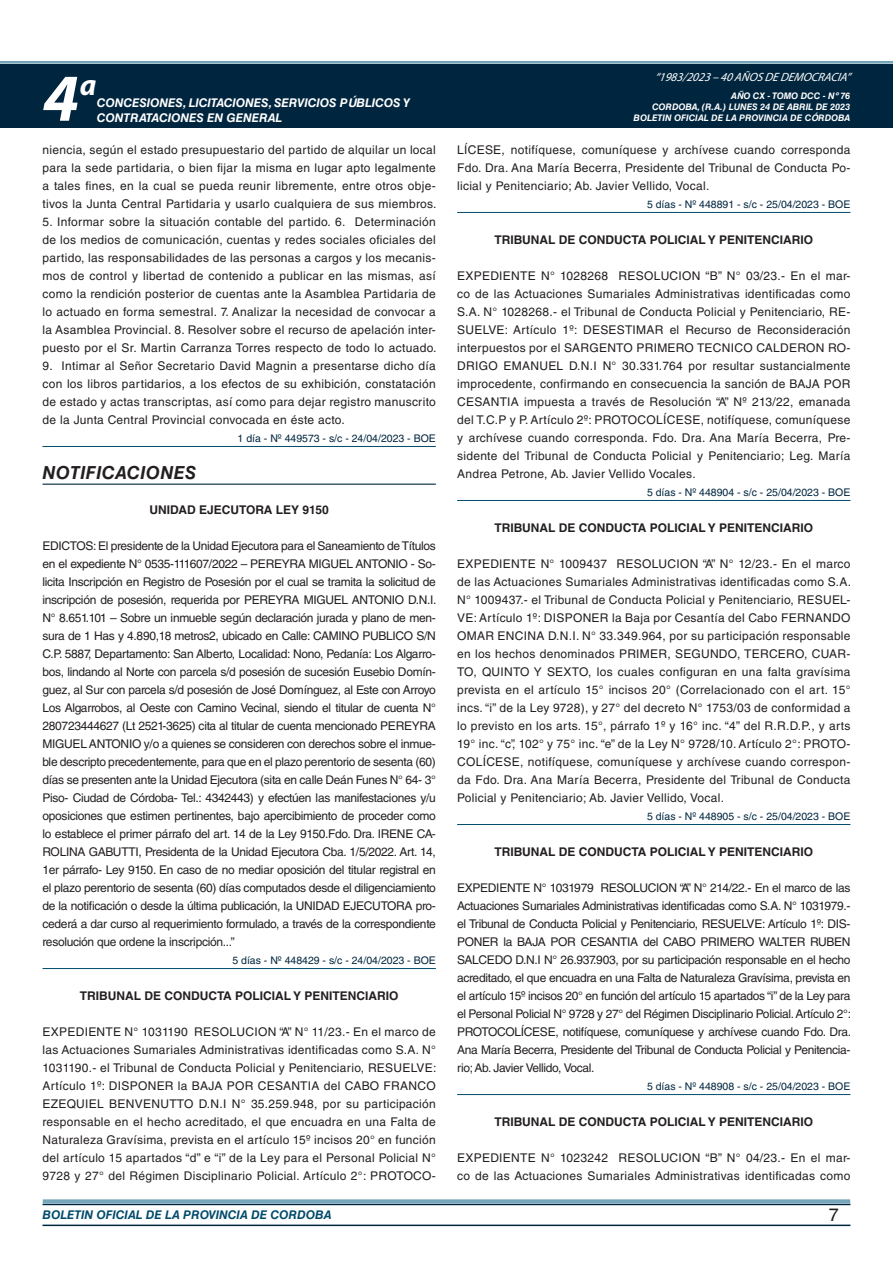
<style>
.page{position:relative;width:893px;height:1263px;background:#fff}
.page>*{position:absolute;margin:0;border:0;box-sizing:border-box;transform-origin:0 0}
.t1{font:italic 700 67.5px "Myriad Pro";color:#fff}
.t2{font:italic 700 30px "Myriad Pro";color:#fff}
.NOMBRE_DE_MINISTERIO{font:italic 700 18px "Helvetica LT Std";letter-spacing:.025em;color:#231f20}
.t3{font:18px "Helvetica LT Std";color:#231f20}
.TEXTO_BASE{font:12px/18px "Helvetica LT Std";letter-spacing:.025em;color:#231f20;text-align:justify}
.RESUELVE{font:700 12px "Helvetica LT Std";color:#231f20}
.t4{font:italic 700 12px/14.4px "Helvetica LT Std";color:#fff}
.t5{font:italic 700 12px "Helvetica LT Std";color:#004b6c}
.t6{font:italic 12px "Myriad Pro";color:#fff}
.FECHA_DE_VENCIMIENTO{font:10.5px "Helvetica LT Std";color:#00263f}
.t7{font:italic 700 9px/10.8px "Helvetica LT Std";color:#fff;text-align:right}
</style>
<div class="page">
<div style="left:0;top:61px;width:893px;height:6px;background:#fff;opacity:.75"></div>
<hr style="left:43px;top:1224px;width:807px;height:2px;background:#00263f">
<div style="left:42px;top:1198px;width:809px;height:8px;background:#fff;opacity:.75"></div>
<div style="left:0;top:64px;width:893px;height:64px;background:#00263f"></div>
<hr style="left:43px;top:446px;width:393px;height:1px;background:#004b6c">
<hr style="left:43px;top:484px;width:393px;height:1px;background:#00263f">
<hr style="left:43px;top:968px;width:393px;height:1px;background:#004b6c">
<hr style="left:457px;top:212px;width:393px;height:1px;background:#004b6c">
<hr style="left:457px;top:500px;width:393px;height:1px;background:#004b6c">
<hr style="left:457px;top:824px;width:393px;height:1px;background:#004b6c">
<hr style="left:457px;top:1094px;width:393px;height:1px;background:#004b6c">
<h1 class="t1" style="left:43px;top:54px;width:38px">4</h1>
<h2 class="t2" style="left:80px;top:66px;width:18px">a</h2>
<p class="t4" style="left:97px;top:96px;width:315px">CONCESIONES, LICITACIONES, SERVICIOS PÚBLICOS Y<br>CONTRATACIONES EN GENERAL</p>
<p class="t6" style="left:655px;top:70px;width:197px">“ 1983/2023 – 40 AÑOS DE DEMOCRACIA”</p>
<p class="t7" style="left:652px;top:91px;width:200px">AÑO CX - TOMO DCC - Nº 76<br>CORDOBA, (R.A.) LUNES 24 DE ABRIL DE 2023</p>
<p class="t7" style="left:634px;top:112px;width:218px">BOLETIN OFICIAL DE LA PROVINCIA DE CÓRDOBA</p>
<p class="TEXTO_BASE" style="left:43px;top:141px;width:395px">niencia, según el estado presupuestario del partido de alquilar un local para la sede partidaria, o bien fijar la misma en lugar apto legalmente a tales fines, en la cual se pueda reunir libremente, entre otros obje&shy;tivos la Junta Central Partidaria y usarlo cualquiera de sus miembros.</p>
<p class="TEXTO_BASE" style="left:43px;top:213px;width:396px">5. Informar sobre la situación contable del partido. 6. Determinación de los medios de comunicación, cuentas y redes sociales oficiales del partido, las responsabilidades de las personas a cargos y los mecanis&shy;mos de control y libertad de contenido a publicar en las mismas, así como la rendición posterior de cuentas ante la Asamblea Partidaria de lo actuado en forma semestral. 7. Analizar la necesidad de convocar a la Asamblea Provincial. 8. Resolver sobre el recurso de apelación inter&shy;puesto por el Sr. Martin Carranza Torres respecto de todo lo actuado.</p>
<p class="TEXTO_BASE" style="left:43px;top:357px;width:395px">9. Intimar al Señor Secretario David Magnin a presentarse dicho día con los libros partidarios, a los efectos de su exhibición, constatación de estado y actas transcriptas, así como para dejar registro manuscrito de la Junta Central Provincial convocada en éste acto.</p>
<p class="FECHA_DE_VENCIMIENTO" style="left:238px;top:432px;width:200px">1 día - Nº 449573 - s/c - 24/04/2023 - BOE</p>
<p class="NOMBRE_DE_MINISTERIO" style="left:43px;top:462px;width:155px">NOTIFICACIONES</p>
<p class="RESUELVE" style="left:150px;top:502px;width:181px">UNIDAD EJECUTORA LEY 9150</p>
<p class="TEXTO_BASE" style="left:43px;top:537px;width:396px">EDICTOS: El presidente de la Unidad Ejecutora para el Saneamiento de Títulos en el expediente N° 0535-111607/2022 – PEREYRA MIGUEL ANTONIO - So&shy;licita Inscripción en Registro de Posesión por el cual se tramita la solicitud de inscripción de posesión, requerida por PEREYRA MIGUEL ANTONIO D.N.I.<br>N° 8.651.101 – Sobre un inmueble según declaración jurada y plano de men&shy;sura de 1 Has y 4.890,18 metros2, ubicado en Calle: CAMINO PUBLICO S/N C.P. 5887, Departamento: San Alberto, Localidad: Nono, Pedanía: Los Algarro&shy;bos, lindando al Norte con parcela s/d posesión de sucesión Eusebio Domín&shy;guez, al Sur con parcela s/d posesión de José Domínguez, al Este con Arroyo Los Algarrobos, al Oeste con Camino Vecinal, siendo el titular de cuenta N° 280723444627 (Lt 2521-3625) cita al titular de cuenta mencionado PEREYRA MIGUEL ANTONIO y/o a quienes se consideren con derechos sobre el inmue&shy;ble descripto precedentemente, para que en el plazo perentorio de sesenta (60) días se presenten ante la Unidad Ejecutora (sita en calle Deán Funes N° 64- 3° Piso- Ciudad de Córdoba- Tel.: 4342443) y efectúen las manifestaciones y/u oposiciones que estimen pertinentes, bajo apercibimiento de proceder como lo establece el primer párrafo del art. 14 de la Ley 9150.Fdo. Dra. IRENE CA-ROLINA GABUTTI, Presidenta de la Unidad Ejecutora Cba. 1/5/2022. Art. 14, 1er párrafo- Ley 9150. En caso de no mediar oposición del titular registral en el plazo perentorio de sesenta (60) días computados desde el diligenciamiento de la notificación o desde la última publicación, la UNIDAD EJECUTORA pro&shy;cederá a dar curso al requerimiento formulado, a través de la correspondiente resolución que ordene la inscripción...”</p>
<p class="FECHA_DE_VENCIMIENTO" style="left:232px;top:954px;width:205px">5 días - Nº 448429 - s/c - 24/04/2023 - BOE</p>
<p class="RESUELVE" style="left:80px;top:988px;width:320px">TRIBUNAL DE CONDUCTA POLICIAL Y PENITENCIARIO</p>
<p class="TEXTO_BASE" style="left:43px;top:1023px;width:395px">EXPEDIENTE N° 1031190 RESOLUCION “A” N° 11/23.- En el marco de las Actuaciones Sumariales Administrativas identificadas como S.A. N° 1031190.- el Tribunal de Conducta Policial y Penitenciario, RESUELVE:<br>Artículo 1º: DISPONER la BAJA POR CESANTIA del CABO FRANCO EZEQUIEL BENVENUTTO D.N.I N° 35.259.948, por su participación responsable en el hecho acreditado, el que encuadra en una Falta de Naturaleza Gravísima, prevista en el artículo 15º incisos 20° en función del artículo 15 apartados “d” e “i” de la Ley para el Personal Policial N° 9728 y 27° del Régimen Disciplinario Policial. Artículo 2°: PROTOCO-</p>
<p class="TEXTO_BASE" style="left:457px;top:141px;width:395px">LÍCESE, notifíquese, comuníquese y archívese cuando corresponda Fdo. Dra. Ana María Becerra, Presidente del Tribunal de Conducta Po&shy;licial y Penitenciario; Ab. Javier Vellido, Vocal.</p>
<p class="FECHA_DE_VENCIMIENTO" style="left:647px;top:198px;width:205px">5 días - Nº 448891 - s/c - 25/04/2023 - BOE</p>
<p class="RESUELVE" style="left:494px;top:232px;width:320px">TRIBUNAL DE CONDUCTA POLICIAL Y PENITENCIARIO</p>
<p class="TEXTO_BASE" style="left:457px;top:267px;width:395px">EXPEDIENTE N° 1028268 RESOLUCION “B” N° 03/23.- En el mar&shy;co de las Actuaciones Sumariales Administrativas identificadas como S.A. N° 1028268.- el Tribunal de Conducta Policial y Penitenciario, RE-SUELVE: Artículo 1º: DESESTIMAR el Recurso de Reconsideración interpuestos por el SARGENTO PRIMERO TECNICO CALDERON RO-DRIGO EMANUEL D.N.I N° 30.331.764 por resultar sustancialmente improcedente, confirmando en consecuencia la sanción de BAJA POR CESANTIA impuesta a través de Resolución “A” Nº 213/22, emanada del T.C.P y P. Artículo 2º: PROTOCOLÍCESE, notifíquese, comuníquese y archívese cuando corresponda. Fdo. Dra. Ana María Becerra, Pre&shy;sidente del Tribunal de Conducta Policial y Penitenciario; Leg. María Andrea Petrone, Ab. Javier Vellido Vocales.</p>
<p class="FECHA_DE_VENCIMIENTO" style="left:647px;top:486px;width:205px">5 días - Nº 448904 - s/c - 25/04/2023 - BOE</p>
<p class="RESUELVE" style="left:494px;top:520px;width:320px">TRIBUNAL DE CONDUCTA POLICIAL Y PENITENCIARIO</p>
<p class="TEXTO_BASE" style="left:457px;top:555px;width:396px">EXPEDIENTE N° 1009437 RESOLUCION “A” N° 12/23.- En el marco de las Actuaciones Sumariales Administrativas identificadas como S.A.<br>N° 1009437.- el Tribunal de Conducta Policial y Penitenciario, RESUEL-VE: Artículo 1º: DISPONER la Baja por Cesantía del Cabo FERNANDO OMAR ENCINA D.N.I. N° 33.349.964, por su participación responsable en los hechos denominados PRIMER, SEGUNDO, TERCERO, CUAR-TO, QUINTO Y SEXTO, los cuales configuran en una falta gravísima prevista en el artículo 15° incisos 20° (Correlacionado con el art. 15° incs. “i” de la Ley 9728), y 27° del decreto N° 1753/03 de conformidad a lo previsto en los arts. 15°, párrafo 1º y 16° inc. “4” del R.R.D.P., y arts 19° inc. “c”, 102° y 75° inc. “e” de la Ley N° 9728/10. Artículo 2°: PROTO-COLÍCESE, notifíquese, comuníquese y archívese cuando correspon&shy;da Fdo. Dra. Ana María Becerra, Presidente del Tribunal de Conducta Policial y Penitenciario; Ab. Javier Vellido, Vocal.</p>
<p class="FECHA_DE_VENCIMIENTO" style="left:647px;top:810px;width:205px">5 días - Nº 448905 - s/c - 25/04/2023 - BOE</p>
<p class="RESUELVE" style="left:494px;top:844px;width:320px">TRIBUNAL DE CONDUCTA POLICIAL Y PENITENCIARIO</p>
<p class="TEXTO_BASE" style="left:457px;top:879px;width:396px">EXPEDIENTE N° 1031979 RESOLUCION “A” N° 214/22.- En el marco de las Actuaciones Sumariales Administrativas identificadas como S.A. N° 1031979.- el Tribunal de Conducta Policial y Penitenciario, RESUELVE: Artículo 1º: DIS-PONER la BAJA POR CESANTIA del CABO PRIMERO WALTER RUBEN SALCEDO D.N.I N° 26.937.903, por su participación responsable en el hecho acreditado, el que encuadra en una Falta de Naturaleza Gravísima, prevista en el artículo 15º incisos 20° en función del artículo 15 apartados “i” de la Ley para el Personal Policial N° 9728 y 27° del Régimen Disciplinario Policial. Artículo 2°:<br>PROTOCOLÍCESE, notifíquese, comuníquese y archívese cuando Fdo. Dra.<br>Ana María Becerra, Presidente del Tribunal de Conducta Policial y Penitencia&shy;rio; Ab. Javier Vellido, Vocal.</p>
<p class="FECHA_DE_VENCIMIENTO" style="left:647px;top:1080px;width:205px">5 días - Nº 448908 - s/c - 25/04/2023 - BOE</p>
<p class="RESUELVE" style="left:494px;top:1114px;width:320px">TRIBUNAL DE CONDUCTA POLICIAL Y PENITENCIARIO</p>
<p class="TEXTO_BASE" style="left:457px;top:1149px;width:395px">EXPEDIENTE N° 1023242 RESOLUCION “B” N° 04/23.- En el mar&shy;co de las Actuaciones Sumariales Administrativas identificadas como</p>
<p class="t5" style="left:43px;top:1208px;width:290px">BOLETIN OFICIAL DE LA PROVINCIA DE CORDOBA</p>
<h3 class="t3" style="left:829px;top:1204px;width:12px">7</h3>
</div>
